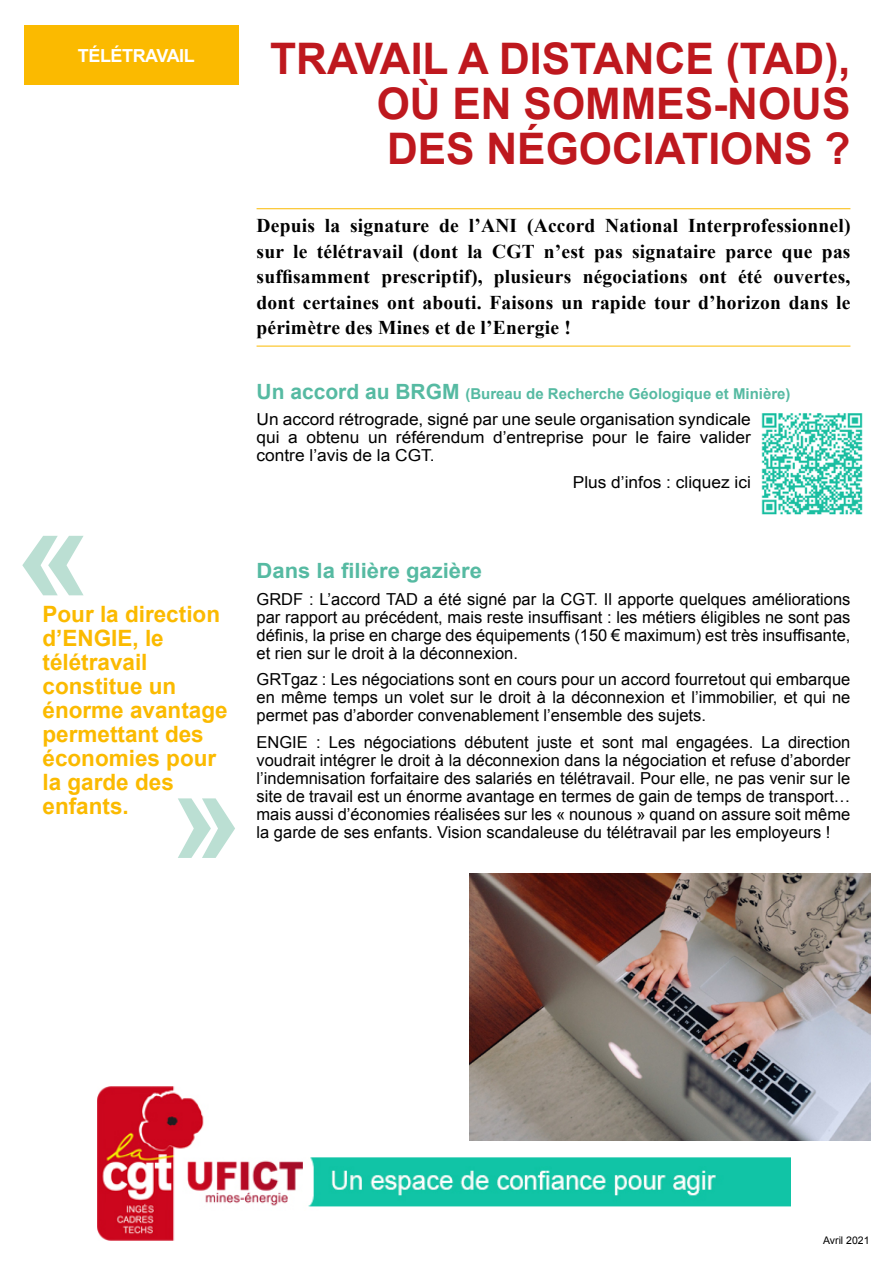
<style>
.page{position:relative;width:893px;height:1263px;background:#fff}
.page>*{position:absolute;margin:0;border:0;box-sizing:border-box;transform-origin:0 0}
.t1{font:700 43.5px/45px "Arial";color:#be181e;text-align:justify}
.t2{font:700 22.5px/24px "Arial";color:#fbba00}
.t3{font:700 21px "Arial";color:#56baa2;scale:1.05 1}
.t4{font:700 19.5px/25.5px "Times New Roman";letter-spacing:.01em;color:#000;text-align:justify}
.t5{font:700 18px "Arial";letter-spacing:-.025em;color:#fff}
.t6{font:16.5px/18px "Arial";color:#000;text-align:justify}
.t7{font:16.5px/18px "Arial";color:#000;text-align:justify;scale:1.05 1}
.t8{font:700 15px "Arial";color:#56baa2}
.t9{font:10.5px "Arial";color:#000}
.s1{font-size:21px}
</style>
<div class="page">
<hr style="left:257px;top:208px;width:593px;height:1px;background:#fbba00">
<hr style="left:257px;top:346px;width:593px;height:1px;background:#fbba00">
<img style="left:98px;top:1087px;width:692px;height:154px">
<svg style="left:22px;top:536px;width:62px;height:59px"></svg>
<svg style="left:178px;top:798px;width:57px;height:60px"></svg>
<div style="left:25px;top:26px;width:214px;height:59px;background:#fbba00"></div>
<img style="left:469px;top:873px;width:401px;height:268px">
<img style="left:761px;top:413px;width:102px;height:101px">
<p class="t5" style="left:78px;top:44px;width:118px">TÉLÉTRAVAIL</p>
<h2 class="t2" style="left:43px;top:603px;width:187px">Pour la direction d’ENGIE, le télétravail constitue un énorme avantage permettant des économies pour la garde des enfants.</h2>
<h1 class="t1" style="left:377px;top:38px;width:475px;text-indent:-106px">TRAVAIL A DISTANCE (TAD), OÙ EN SOMMES-NOUS DES NÉGOCIATIONS ?</h1>
<p class="t4" style="left:257px;top:212px;width:595px">Depuis la signature de l’ANI (Accord National Interprofessionnel) sur le télétravail (dont la CGT n’est pas signataire parce que pas suffisamment prescriptif), plusieurs négociations ont été ouvertes, dont certaines ont abouti. Faisons un rapide tour d’horizon dans le périmètre des Mines et de l’Energie !</p>
<p class="t8" style="left:257px;top:384px;width:535px"><span class="s1">Un accord au BRGM</span> (Bureau de Recherche Géologique et Minière)</p>
<p class="t7" style="left:257px;top:411px;width:472px">Un accord rétrograde, signé par une seule organisation syndicale qui a obtenu un référendum d’entreprise pour le faire valider contre l’avis de la CGT.</p>
<p class="t7" style="left:573px;top:473px;width:171px">Plus d’infos : cliquez ici</p>
<p class="t3" style="left:257px;top:557px;width:216px">Dans la filière gazière</p>
<p class="t6" style="left:257px;top:590px;width:595px">GRDF : L’accord TAD a été signé par la CGT. Il apporte quelques améliorations par rapport au précédent, mais reste insuffisant : les métiers éligibles ne sont pas définis, la prise en charge des équipements (150 € maximum) est très insuffisante, et rien sur le droit à la déconnexion.</p>
<p class="t6" style="left:257px;top:670px;width:595px">GRTgaz : Les négociations sont en cours pour un accord fourretout qui embarque en même temps un volet sur le droit à la déconnexion et l’immobilier, et qui ne permet pas d’aborder convenablement l’ensemble des sujets.</p>
<p class="t6" style="left:257px;top:733px;width:595px">ENGIE : Les négociations débutent juste et sont mal engagées. La direction voudrait intégrer le droit à la déconnexion dans la négociation et refuse d’aborder l’indemnisation forfaitaire des salariés en télétravail. Pour elle, ne pas venir sur le site de travail est un énorme avantage en termes de gain de temps de transport… mais aussi d’économies réalisées sur les « nounous » quand on assure soit même la garde de ses enfants. Vision scandaleuse du télétravail par les employeurs !</p>
<p class="t9" style="left:823px;top:1233px;width:48px">Avril 2021</p>
</div>
